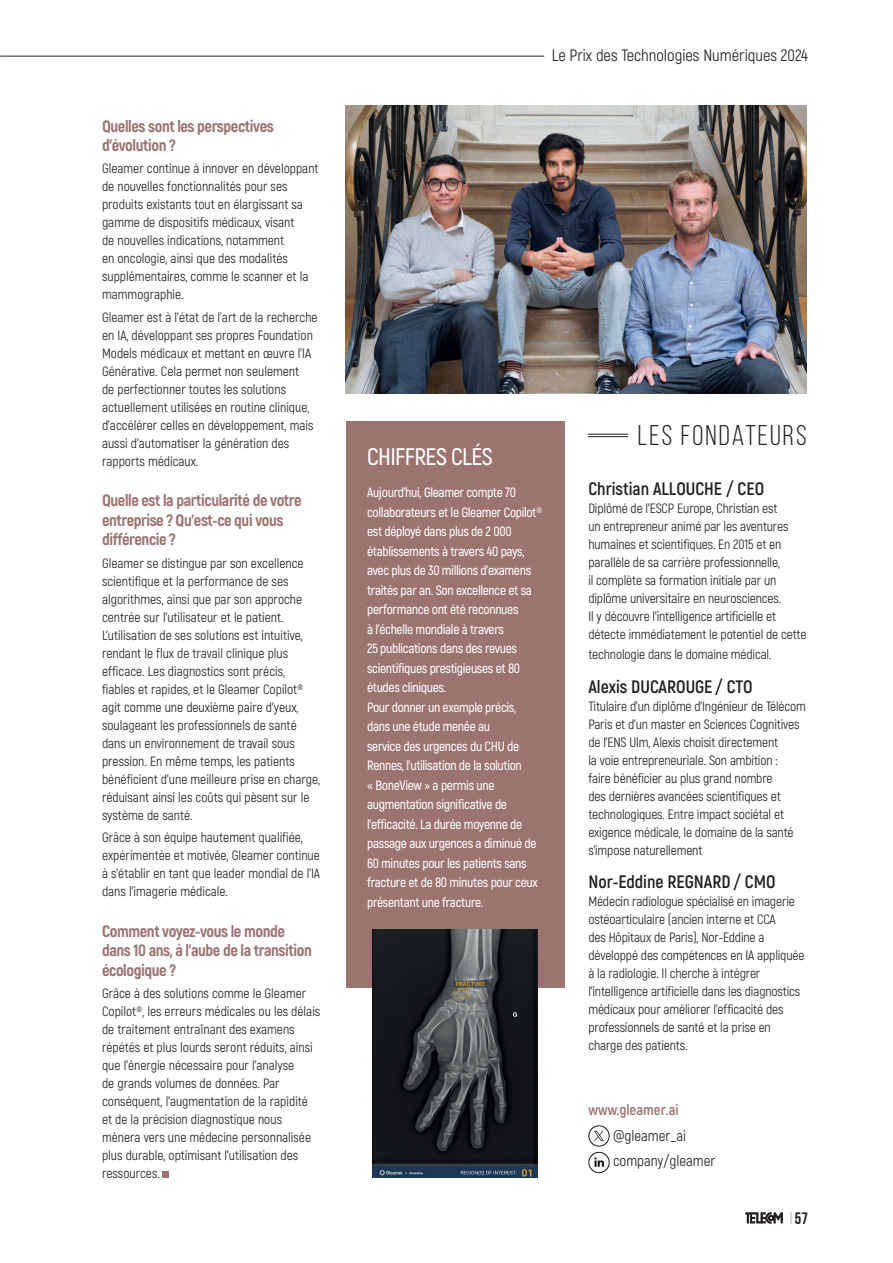
<style>
.page{position:relative;width:893px;height:1263px;background:#fff}
.page>*{position:absolute;margin:0;border:0;box-sizing:border-box;transform-origin:0 0}
.t1{font:28.5px "Bebas Neue";letter-spacing:.075em;color:#231f20}
.t2{font:600 24px "Akrobat";letter-spacing:-.025em;color:#fff}
.t3{font:700 18px "Akrobat";color:#231f20}
.t4{font:800 16.5px/19.5px "Akrobat";letter-spacing:-.025em;color:#9b736f}
.t5{font:16.5px "Akrobat";color:#231f20}
.t6{font:700 16.5px "Bebas Neue";color:#231f20}
.t7{font:15px/25.5px "Akrobat";color:#231f20}
.t8{font:700 15px "Akrobat";color:#9b736f}
.t9{font:13.5px/18px "Akrobat";color:#231f20}
.t10{font:600 13.5px/19.5px "Akrobat";letter-spacing:-.025em;color:#fff}
.s1{font-weight:300}
</style>
<div class="page">
<svg style="left:745px;top:1212px;width:38px;height:12px"></svg>
<hr style="left:0;top:56px;width:544px;height:1px;background:#231f20">
<svg style="left:163px;top:1172px;width:6px;height:6px"></svg>
<img style="left:346px;top:105px;width:461px;height:288px">
<hr style="left:588px;top:434px;width:40px;height:1px;background:#231f20">
<hr style="left:588px;top:436px;width:40px;height:1px;background:#231f20">
<svg style="left:588px;top:1125px;width:22px;height:21px"></svg>
<svg style="left:588px;top:1152px;width:22px;height:21px"></svg>
<div style="left:346px;top:421px;width:218px;height:566px;background:#9b736f"></div>
<img style="left:373px;top:929px;width:164px;height:249px">
<p class="t4" style="left:102px;top:116px;width:173px">Quelles sont les perspectives d’évolution ?</p>
<p class="t9" style="left:102px;top:160px;width:218px">Gleamer continue à innover en développant de nouvelles fonctionnalités pour ses produits existants tout en élargissant sa gamme de dispositifs médicaux, visant<br>de nouvelles indications, notamment<br>en oncologie, ainsi que des modalités supplémentaires, comme le scanner et la mammographie.</p>
<p class="t9" style="left:102px;top:308px;width:217px">Gleamer est à l’état de l’art de la recherche en IA, développant ses propres Foundation Models médicaux et mettant en œuvre l’IA Générative. Cela permet non seulement<br>de perfectionner toutes les solutions actuellement utilisées en routine clinique, d’accélérer celles en développement, mais aussi d’automatiser la génération des rapports médicaux.</p>
<p class="t4" style="left:102px;top:491px;width:201px">Quelle est la particularité de votre entreprise ? Qu’est-ce qui vous différencie ?</p>
<p class="t9" style="left:102px;top:554px;width:220px">Gleamer se distingue par son excellence scientifique et la performance de ses algorithmes, ainsi que par son approche centrée sur l’utilisateur et le patient.<br>L’utilisation de ses solutions est intuitive, rendant le flux de travail clinique plus efficace. Les diagnostics sont précis, fiables et rapides, et le Gleamer Copilot® agit comme une deuxième paire d’yeux, soulageant les professionnels de santé dans un environnement de travail sous pression. En même temps, les patients bénéficient d’une meilleure prise en charge, réduisant ainsi les coûts qui pèsent sur le système de santé.</p>
<p class="t9" style="left:102px;top:828px;width:220px">Grâce à son équipe hautement qualifiée, expérimentée et motivée, Gleamer continue à s’établir en tant que leader mondial de l’IA dans l’imagerie médicale.</p>
<p class="t4" style="left:102px;top:921px;width:211px">Comment voyez-vous le monde dans 10 ans, à l’aube de la transition écologique ?</p>
<p class="t9" style="left:102px;top:984px;width:220px">Grâce à des solutions comme le Gleamer Copilot®, les erreurs médicales ou les délais de traitement entraînant des examens répétés et plus lourds seront réduits, ainsi que l’énergie nécessaire pour l’analyse<br>de grands volumes de données. Par conséquent, l’augmentation de la rapidité et de la précision diagnostique nous mènera vers une médecine personnalisée plus durable, optimisant l’utilisation des ressources.</p>
<p class="t5" style="left:552px;top:45px;width:258px">Le Prix des Technologies Numériques 2024</p>
<h2 class="t2" style="left:367px;top:442px;width:127px">CHIFFRES CLÉS</h2>
<p class="t10" style="left:367px;top:483px;width:177px">Aujourd’hui, Gleamer compte 70 collaborateurs et le Gleamer Copilot® est déployé dans plus de 2 000 établissements à travers 40 pays, avec plus de 30 millions d’examens traités par an. Son excellence et sa performance ont été reconnues<br>à l’échelle mondiale à travers<br>25 publications dans des revues scientifiques prestigieuses et 80 études cliniques.<br>Pour donner un exemple précis, dans une étude menée au<br>service des urgences du CHU de<br>Rennes, l’utilisation de la solution<br>« BoneView » a permis une augmentation significative de l’efficacité. La durée moyenne de passage aux urgences a diminué de<br>60 minutes pour les patients sans fracture et de 80 minutes pour ceux présentant une fracture.</p>
<h1 class="t1" style="left:638px;top:420px;width:170px">LES FONDATEURS</h1>
<h3 class="t3" style="left:588px;top:478px;width:177px">Christian ALLOUCHE / CEO</h3>
<p class="t9" style="left:588px;top:500px;width:220px">Diplômé de l’ESCP Europe, Christian est<br>un entrepreneur animé par les aventures humaines et scientifiques. En 2015 et en parallèle de sa carrière professionnelle,<br>il complète sa formation initiale par un diplôme universitaire en neurosciences.<br>Il y découvre l’intelligence artificielle et détecte immédiatement le potentiel de cette</p>
<p class="t9" style="left:588px;top:645px;width:185px">technologie dans le domaine médical.</p>
<h3 class="t3" style="left:588px;top:675px;width:166px">Alexis DUCAROUGE / CTO</h3>
<p class="t9" style="left:588px;top:697px;width:219px">Titulaire d’un diplôme d’Ingénieur de Télécom Paris et d’un master en Sciences Cognitives de l’ENS Ulm, Alexis choisit directement<br>la voie entrepreneuriale. Son ambition :<br>faire bénéficier au plus grand nombre<br>des dernières avancées scientifiques et technologiques. Entre impact sociétal et exigence médicale, le domaine de la santé s’impose naturellement</p>
<h3 class="t3" style="left:588px;top:871px;width:189px">Nor-Eddine REGNARD / CMO</h3>
<p class="t9" style="left:588px;top:893px;width:218px">Médecin radiologue spécialisé en imagerie ostéoarticulaire (ancien interne et CCA<br>des Hôpitaux de Paris), Nor-Eddine a développé des compétences en IA appliquée à la radiologie. Il cherche à intégrer l’intelligence artificielle dans les diagnostics médicaux pour améliorer l’efficacité des professionnels de santé et la prise en charge des patients.</p>
<p class="t8" style="left:588px;top:1101px;width:92px">www.gleamer.ai</p>
<p class="t7" style="left:613px;top:1123px;width:104px">@gleamer_ai company/gleamer</p>
<p class="t6" style="left:790px;top:1209px;width:20px"><span class="s1">|</span> 57</p>
</div>
